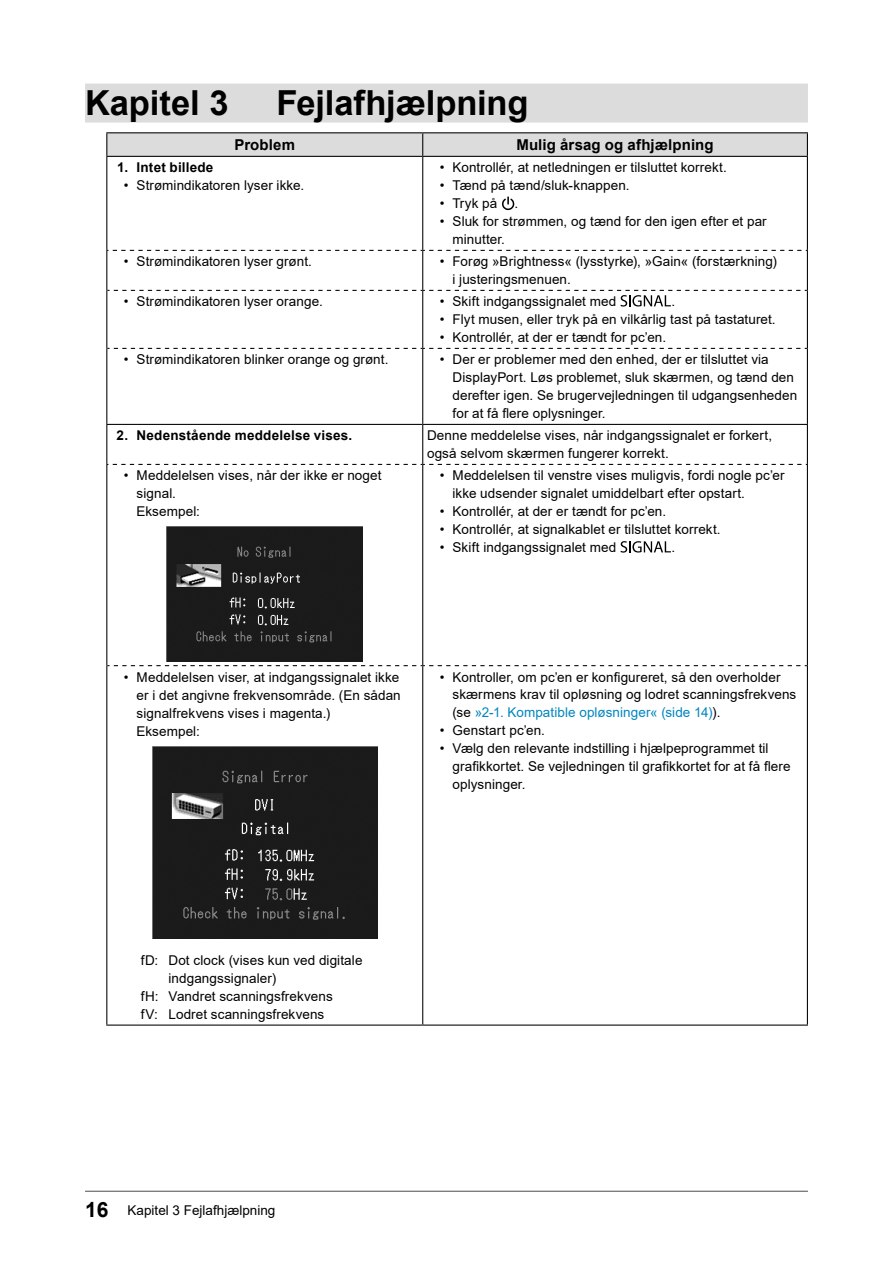
<style>
.page{position:relative;width:893px;height:1263px;background:#fff}
.page>*{position:absolute;margin:0;border:0;box-sizing:border-box;transform-origin:0 0}
.t1{font:700 34.5px "Arial";letter-spacing:-.005em;color:#000}
.t2{font:700 15px "Arial";letter-spacing:.01em;color:#000}
.t3{font:13.5px/18px "Arial";letter-spacing:.005em;color:#000}
.t4{font:700 13.5px "Arial";letter-spacing:.015em;color:#000}
.s1{color:#0086c0}
.s2{font-weight:700;font-size:21px}
</style>
<div class="page">
<hr style="left:85px;top:1191px;width:723px;height:1px;background:#595858">
<div style="left:85px;top:84px;width:723px;height:39px;background:#dcdcdc"></div>
<hr style="left:422px;top:157px;width:1px;height:93px;background:#000">
<hr style="left:422px;top:349px;width:1px;height:75px;background:#000">
<hr style="left:422px;top:425px;width:1px;height:39px;background:#000">
<hr style="left:422px;top:465px;width:1px;height:200px;background:#000">
<hr style="left:422px;top:251px;width:1px;height:39px;background:#000">
<hr style="left:422px;top:291px;width:1px;height:57px;background:#000">
<hr style="left:106px;top:132px;width:317px;height:1px;background:#000">
<hr style="left:423px;top:132px;width:385px;height:1px;background:#000">
<svg style="left:106px;top:133px;width:702px;height:23px;background:#d5d5d5"></svg>
<hr style="left:106px;top:156px;width:317px;height:1px;background:#000">
<hr style="left:423px;top:156px;width:385px;height:1px;background:#000">
<hr style="left:106px;top:157px;width:1px;height:93px;background:#000">
<hr style="left:807px;top:157px;width:1px;height:93px;background:#000">
<hr style="left:106px;top:290px;width:1px;height:58px;background:#000">
<hr style="left:807px;top:290px;width:1px;height:58px;background:#000">
<svg style="left:106px;top:250px;width:702px;height:1px"></svg>
<hr style="left:106px;top:251px;width:1px;height:39px;background:#000">
<hr style="left:807px;top:251px;width:1px;height:39px;background:#000">
<svg style="left:107px;top:348px;width:700px;height:1px"></svg>
<hr style="left:106px;top:348px;width:1px;height:76px;background:#000">
<hr style="left:807px;top:348px;width:1px;height:76px;background:#000">
<hr style="left:106px;top:424px;width:317px;height:1px;background:#000">
<hr style="left:423px;top:424px;width:385px;height:1px;background:#000">
<hr style="left:106px;top:425px;width:1px;height:39px;background:#000">
<hr style="left:807px;top:425px;width:1px;height:39px;background:#000">
<svg style="left:106px;top:464px;width:702px;height:1px"></svg>
<hr style="left:106px;top:465px;width:1px;height:201px;background:#000">
<hr style="left:807px;top:465px;width:1px;height:201px;background:#000">
<hr style="left:106px;top:666px;width:1px;height:358px;background:#000">
<hr style="left:106px;top:1024px;width:317px;height:2px;background:#000">
<svg style="left:107px;top:665px;width:700px;height:1px"></svg>
<hr style="left:422px;top:666px;width:1px;height:358px;background:#000">
<hr style="left:807px;top:666px;width:1px;height:358px;background:#000">
<hr style="left:423px;top:1024px;width:385px;height:2px;background:#000">
<svg style="left:502px;top:197px;width:12px;height:13px"></svg>
<svg style="left:107px;top:290px;width:700px;height:17px"></svg>
<img style="left:167px;top:527px;width:196px;height:134px">
<svg style="left:620px;top:541px;width:51px;height:12px"></svg>
<img style="left:152px;top:746px;width:225px;height:193px">
<h1 class="t1" style="left:85px;top:78px;width:145px">Kapitel 3</h1>
<h1 class="t1" style="left:276px;top:78px;width:254px">Fejlafhjælpning</h1>
<p class="t2" style="left:234px;top:134px;width:62px">Problem</p>
<p class="t2" style="left:516px;top:134px;width:199px">Mulig årsag og afhjælpning</p>
<p class="t4" style="left:117px;top:158px;width:98px">1. Intet billede</p>
<p class="t3" style="left:124px;top:176px;width:182px">• Strømindikatoren lyser ikke.</p>
<p class="t3" style="left:440px;top:158px;width:289px">• Kontrollér, at netledningen er tilsluttet korrekt.</p>
<p class="t3" style="left:440px;top:176px;width:191px">• Tænd på tænd/sluk-knappen.</p>
<p class="t3" style="left:440px;top:194px;width:59px">• Tryk på</p>
<p class="t3" style="left:514px;top:194px;width:5px">.</p>
<p class="t3" style="left:452px;top:212px;width:316px;text-indent:-13px">• Sluk for strømmen, og tænd for den igen efter et par minutter.</p>
<p class="t3" style="left:124px;top:252px;width:190px">• Strømindikatoren lyser grønt.</p>
<p class="t3" style="left:452px;top:252px;width:326px;text-indent:-13px">• Forøg »Brightness« (lysstyrke), »Gain« (forstærkning) i justeringsmenuen.</p>
<p class="t3" style="left:124px;top:292px;width:201px">• Strømindikatoren lyser orange.</p>
<p class="t3" style="left:440px;top:292px;width:178px">• Skift indgangssignalet med</p>
<p class="t3" style="left:672px;top:293px;width:5px">.</p>
<p class="t3" style="left:440px;top:310px;width:337px">• Flyt musen, eller tryk på en vilkårlig tast på tastaturet.</p>
<p class="t3" style="left:440px;top:328px;width:228px">• Kontrollér, at der er tændt for pc’en.</p>
<p class="t3" style="left:124px;top:350px;width:266px">• Strømindikatoren blinker orange og grønt.</p>
<p class="t3" style="left:452px;top:350px;width:346px;text-indent:-13px">• Der er problemer med den enhed, der er tilsluttet via DisplayPort. Løs problemet, sluk skærmen, og tænd den derefter igen. Se brugervejledningen til udgangsenheden for at få flere oplysninger.</p>
<p class="t4" style="left:116px;top:426px;width:237px">2. Nedenstående meddelelse vises.</p>
<p class="t3" style="left:427px;top:426px;width:347px">Denne meddelelse vises, når indgangssignalet er forkert, også selvom skærmen fungerer korrekt.</p>
<p class="t3" style="left:137px;top:466px;width:246px;text-indent:-13px">• Meddelelsen vises, når der ikke er noget signal.<br>Eksempel:</p>
<p class="t3" style="left:452px;top:466px;width:333px;text-indent:-13px">• Meddelelsen til venstre vises muligvis, fordi nogle pc’er ikke udsender signalet umiddelbart efter opstart.</p>
<p class="t3" style="left:440px;top:502px;width:228px">• Kontrollér, at der er tændt for pc’en.</p>
<p class="t3" style="left:440px;top:520px;width:282px">• Kontrollér, at signalkablet er tilsluttet korrekt.</p>
<p class="t3" style="left:440px;top:539px;width:178px">• Skift indgangssignalet med</p>
<p class="t3" style="left:672px;top:539px;width:5px">.</p>
<p class="t3" style="left:137px;top:668px;width:266px;text-indent:-13px">• Meddelelsen viser, at indgangssignalet ikke er i det angivne frekvensområde. (En sådan signalfrekvens vises i magenta.)<br>Eksempel:</p>
<p class="t3" style="left:453px;top:668px;width:345px;text-indent:-13px">• Kontroller, om pc’en er konfigureret, så den overholder skærmens krav til opløsning og lodret scanningsfrekvens (se <span class="s1">»2-1. Kompatible opløsninger« (side 14)</span>).</p>
<p class="t3" style="left:440px;top:722px;width:107px">• Genstart pc’en.</p>
<p class="t3" style="left:453px;top:740px;width:340px;text-indent:-13px">• Vælg den relevante indstilling i hjælpeprogrammet til grafikkortet. Se vejledningen til grafikkortet for at få flere oplysninger.</p>
<p class="t3" style="left:141px;top:951px;width:223px">fD: Dot clock (vises kun ved digitale</p>
<p class="t3" style="left:168px;top:969px;width:109px">indgangssignaler)</p>
<p class="t3" style="left:141px;top:987px;width:193px">fH: Vandret scanningsfrekvens</p>
<p class="t3" style="left:141px;top:1005px;width:185px">fV: Lodret scanningsfrekvens</p>
<p class="t3" style="left:85px;top:1201px;width:192px"><span class="s2">16</span> Kapitel 3 Fejlafhjælpning</p>
</div>
